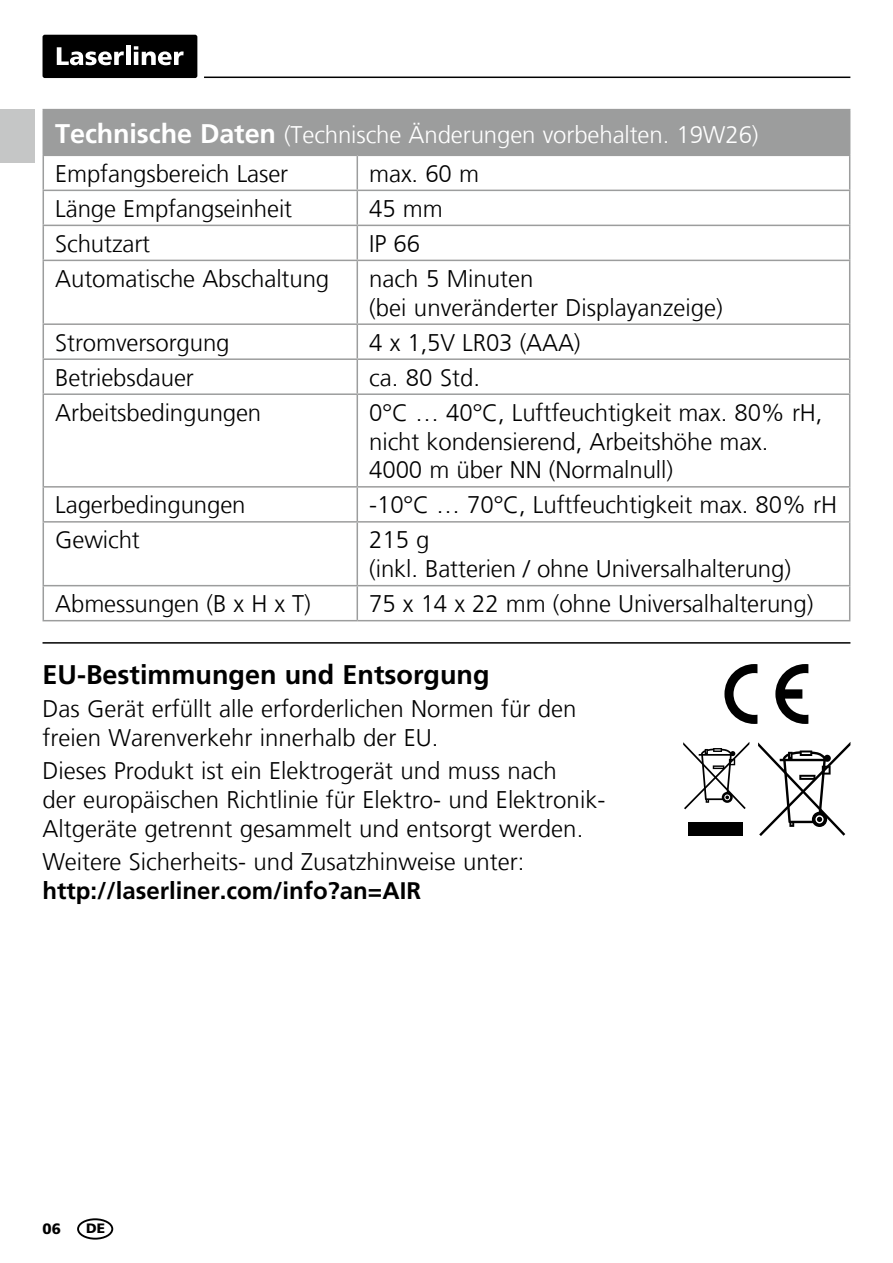
<style>
.page{position:relative;width:893px;height:1263px;background:#fff}
.page>*{position:absolute;margin:0;border:0;box-sizing:border-box;transform-origin:0 0}
.t1{font:700 27px "Frutiger LT Com";color:#000}
.t2{font:300 24px/28.8px "Frutiger LT Com";letter-spacing:-.005em;color:#000}
.t3{font:300 24px/39.3px "Frutiger LT Com";letter-spacing:-.005em;color:#fff}
.t4{font:700 24px "Frutiger LT Com";color:#000}
.t5{font:900 15px "Frutiger LT Com";color:#000}
.t6{font:900 13.5px "Frutiger LT Com";color:#000}
.s1{font-weight:700;font-size:27px}
.s2{color:#000}
</style>
<div class="page">
<hr style="left:204px;top:77px;width:646px;height:1px;background:#000">
<div style="left:43px;top:35px;width:154px;height:43px;background:#000;border-radius:2px"></div>
<svg style="left:57px;top:47px;width:67px;height:18px"></svg>
<hr style="left:126px;top:46px;width:4px;height:19px;background:#fff">
<svg style="left:134px;top:46px;width:50px;height:19px"></svg>
<div style="left:77px;top:1218px;width:36px;height:21px;border:2px solid #000;border-radius:50%"></div>
<div style="left:688px;top:823px;width:55px;height:13px;background:#000"></div>
<svg style="left:683px;top:742px;width:66px;height:67px"></svg>
<svg style="left:758px;top:742px;width:92px;height:94px"></svg>
<svg style="left:775px;top:664px;width:33px;height:60px"></svg>
<svg style="left:724px;top:664px;width:33px;height:60px"></svg>
<hr style="left:43px;top:642px;width:807px;height:2px;background:#000">
<div style="left:43px;top:110px;width:807px;height:45px;background:#9c9d9d"></div>
<svg style="left:44px;top:156px;width:805px;height:464px"></svg>
<hr style="left:43px;top:109px;width:314px;height:1px;background:#9c9d9d">
<hr style="left:357px;top:109px;width:493px;height:1px;background:#9c9d9d">
<hr style="left:43px;top:156px;width:1px;height:34px;background:#9c9d9d">
<hr style="left:43px;top:155px;width:314px;height:1px;background:#9c9d9d">
<hr style="left:357px;top:156px;width:1px;height:34px;background:#9c9d9d">
<hr style="left:357px;top:155px;width:493px;height:1px;background:#9c9d9d">
<hr style="left:849px;top:156px;width:1px;height:34px;background:#9c9d9d">
<hr style="left:43px;top:191px;width:1px;height:34px;background:#9c9d9d">
<hr style="left:43px;top:226px;width:1px;height:34px;background:#9c9d9d">
<hr style="left:43px;top:261px;width:1px;height:62px;background:#9c9d9d">
<hr style="left:43px;top:325px;width:1px;height:33px;background:#9c9d9d">
<hr style="left:43px;top:190px;width:314px;height:1px;background:#9c9d9d">
<hr style="left:43px;top:225px;width:314px;height:1px;background:#9c9d9d">
<hr style="left:43px;top:260px;width:314px;height:1px;background:#9c9d9d">
<hr style="left:43px;top:323px;width:314px;height:2px;background:#9c9d9d">
<hr style="left:357px;top:191px;width:1px;height:34px;background:#9c9d9d">
<hr style="left:357px;top:226px;width:1px;height:34px;background:#9c9d9d">
<hr style="left:357px;top:261px;width:1px;height:62px;background:#9c9d9d">
<hr style="left:357px;top:325px;width:1px;height:33px;background:#9c9d9d">
<hr style="left:357px;top:190px;width:493px;height:1px;background:#9c9d9d">
<hr style="left:357px;top:225px;width:493px;height:1px;background:#9c9d9d">
<hr style="left:357px;top:260px;width:493px;height:1px;background:#9c9d9d">
<hr style="left:357px;top:323px;width:493px;height:2px;background:#9c9d9d">
<hr style="left:849px;top:191px;width:1px;height:34px;background:#9c9d9d">
<hr style="left:849px;top:226px;width:1px;height:34px;background:#9c9d9d">
<hr style="left:849px;top:261px;width:1px;height:62px;background:#9c9d9d">
<hr style="left:849px;top:325px;width:1px;height:33px;background:#9c9d9d">
<hr style="left:43px;top:360px;width:1px;height:33px;background:#9c9d9d">
<hr style="left:43px;top:395px;width:1px;height:91px;background:#9c9d9d">
<hr style="left:43px;top:488px;width:1px;height:33px;background:#9c9d9d">
<hr style="left:43px;top:523px;width:1px;height:62px;background:#9c9d9d">
<hr style="left:43px;top:586px;width:1px;height:34px;background:#9c9d9d">
<hr style="left:43px;top:358px;width:314px;height:2px;background:#9c9d9d">
<hr style="left:43px;top:393px;width:314px;height:2px;background:#9c9d9d">
<hr style="left:43px;top:486px;width:314px;height:2px;background:#9c9d9d">
<hr style="left:43px;top:521px;width:314px;height:2px;background:#9c9d9d">
<hr style="left:43px;top:585px;width:314px;height:1px;background:#9c9d9d">
<hr style="left:43px;top:620px;width:314px;height:1px;background:#9c9d9d">
<hr style="left:357px;top:360px;width:1px;height:33px;background:#9c9d9d">
<hr style="left:357px;top:395px;width:1px;height:91px;background:#9c9d9d">
<hr style="left:357px;top:488px;width:1px;height:33px;background:#9c9d9d">
<hr style="left:357px;top:523px;width:1px;height:62px;background:#9c9d9d">
<hr style="left:357px;top:586px;width:1px;height:34px;background:#9c9d9d">
<hr style="left:357px;top:358px;width:493px;height:2px;background:#9c9d9d">
<hr style="left:357px;top:393px;width:493px;height:2px;background:#9c9d9d">
<hr style="left:357px;top:486px;width:493px;height:2px;background:#9c9d9d">
<hr style="left:357px;top:521px;width:493px;height:2px;background:#9c9d9d">
<hr style="left:357px;top:585px;width:493px;height:1px;background:#9c9d9d">
<hr style="left:357px;top:620px;width:493px;height:1px;background:#9c9d9d">
<hr style="left:849px;top:360px;width:1px;height:33px;background:#9c9d9d">
<hr style="left:849px;top:395px;width:1px;height:91px;background:#9c9d9d">
<hr style="left:849px;top:488px;width:1px;height:33px;background:#9c9d9d">
<hr style="left:849px;top:523px;width:1px;height:62px;background:#9c9d9d">
<hr style="left:849px;top:586px;width:1px;height:34px;background:#9c9d9d">
<div style="left:0;top:109px;width:34px;height:53px;background:#c5c6c6"></div>
<p class="t3" style="left:55px;top:115px;width:705px"><span class="s1">Technische Daten</span> (Technische Änderungen vorbehalten. 19W26)<br><span class="s2">Empfangsbereich Laser</span></p>
<p class="t2" style="left:369px;top:159px;width:111px">max. 60 m</p>
<p class="t2" style="left:55px;top:194px;width:238px">Länge Empfangseinheit</p>
<p class="t2" style="left:369px;top:194px;width:75px">45 mm</p>
<p class="t2" style="left:55px;top:229px;width:97px">Schutzart</p>
<p class="t2" style="left:369px;top:229px;width:52px">IP 66</p>
<p class="t2" style="left:55px;top:264px;width:275px">Automatische Abschaltung</p>
<p class="t2" style="left:369px;top:264px;width:355px">nach 5 Minuten<br>(bei unveränderter Displayanzeige)</p>
<p class="t2" style="left:55px;top:328px;width:176px">Stromversorgung</p>
<p class="t2" style="left:369px;top:328px;width:213px">4 x 1,5V LR03 (AAA)</p>
<p class="t2" style="left:55px;top:363px;width:140px">Betriebsdauer</p>
<p class="t2" style="left:369px;top:363px;width:112px">ca. 80 Std.</p>
<p class="t2" style="left:55px;top:398px;width:208px">Arbeitsbedingungen</p>
<p class="t2" style="left:369px;top:398px;width:455px">0°C … 40°C, Luftfeuchtigkeit max. 80% rH, nicht kondensierend, Arbeitshöhe max.<br>4000 m über NN (Normalnull)</p>
<p class="t2" style="left:55px;top:491px;width:192px">Lagerbedingungen</p>
<p class="t2" style="left:369px;top:491px;width:469px">-10°C … 70°C, Luftfeuchtigkeit max. 80% rH</p>
<p class="t2" style="left:55px;top:526px;width:86px">Gewicht</p>
<p class="t2" style="left:369px;top:526px;width:423px">215 g<br>(inkl. Batterien / ohne Universalhalterung)</p>
<p class="t2" style="left:55px;top:590px;width:257px">Abmessungen (B x H x T)</p>
<p class="t2" style="left:369px;top:590px;width:446px">75 x 14 x 22 mm (ohne Universalhalterung)</p>
<p class="t1" style="left:43px;top:659px;width:449px">EU-Bestimmungen und Entsorgung</p>
<p class="t2" style="left:43px;top:695px;width:536px">Das Gerät erfüllt alle erforderlichen Normen für den freien Warenverkehr innerhalb der EU.</p>
<p class="t2" style="left:43px;top:757px;width:564px">Dieses Produkt ist ein Elektrogerät und muss nach<br>der europäischen Richtlinie für Elektro- und Elektronik-<br>Altgeräte getrennt gesammelt und entsorgt werden.</p>
<p class="t2" style="left:43px;top:847px;width:483px">Weitere Sicherheits- und Zusatzhinweise unter:</p>
<p class="t4" style="left:43px;top:876px;width:380px">http://laserliner.com/info?an=AIR</p>
<p class="t5" style="left:43px;top:1219px;width:20px">06</p>
<p class="t6" style="left:86px;top:1220px;width:20px">DE</p>
</div>
